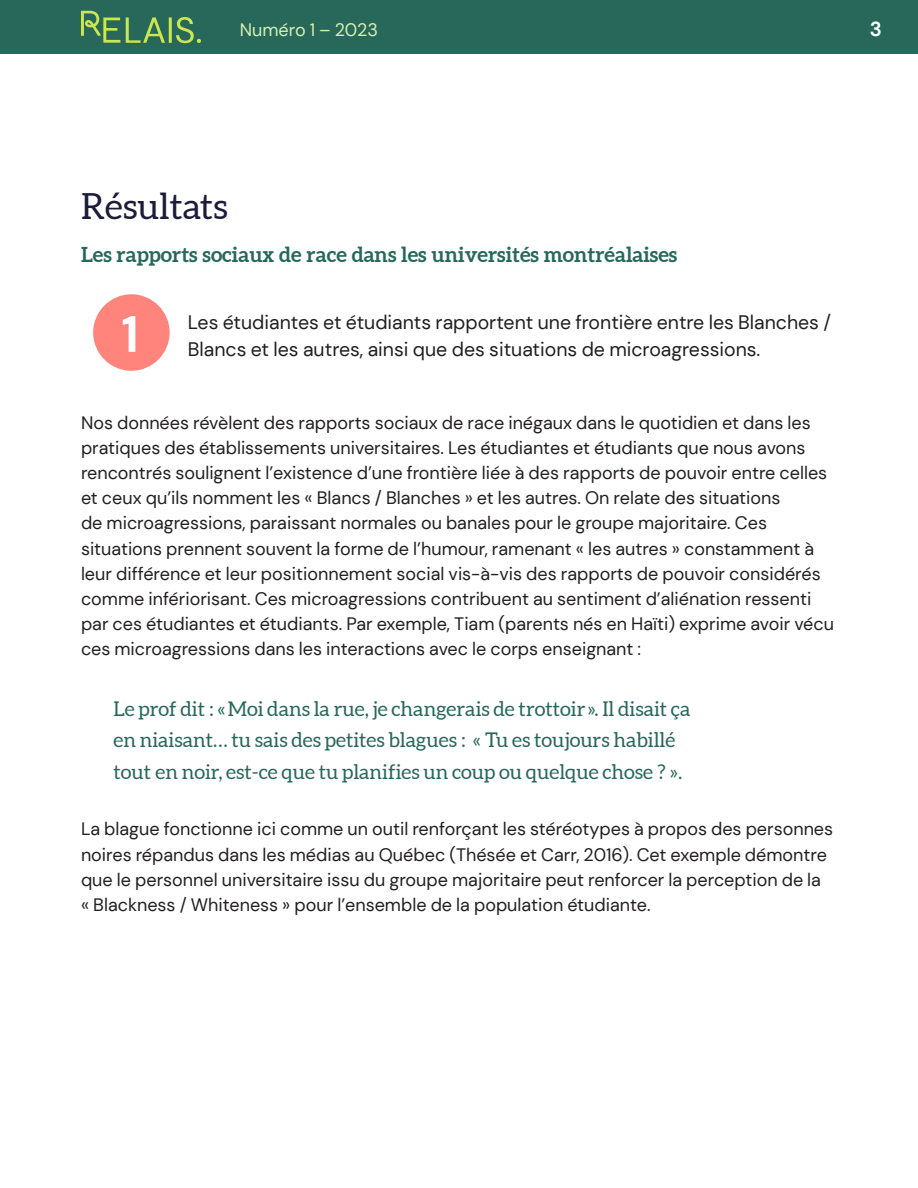
<style>
.page{position:relative;width:918px;height:1188px;background:#fff}
.page>*{position:absolute;margin:0;border:0;box-sizing:border-box;transform-origin:0 0}
.t1{font:700 51px "DM Sans";color:#fff}
.t2{font:36px "Aleo";color:#1b1b3a}
.t3{font:700 21px "Aleo";color:#27685b}
.t4{font:20.25px/31.5px "Aleo";color:#27685b}
.t5{font:700 20.25px "DM Sans";color:#fff}
.t6{font:19.5px/27.3px "DM Sans";color:#231f20}
.t7{font:18px/25.2px "DM Sans";color:#231f20}
.t8{font:18px "DM Sans";color:#d4f1b0}
</style>
<div class="page">
<div style="left:0;top:0;width:918px;height:54px;background:#27685b"></div>
<svg style="left:81px;top:11px;width:39px;height:32px"></svg>
<svg style="left:126px;top:17px;width:75px;height:26px"></svg>
<div style="left:93px;top:294px;width:77px;height:77px;background:#ff847b;border-radius:50%"></div>
<p class="t8" style="left:240px;top:19px;width:140px">Numéro 1 – 2023</p>
<p class="t5" style="left:870px;top:16px;width:14px">3</p>
<h2 class="t2" style="left:81px;top:185px;width:149px">Résultats</h2>
<p class="t3" style="left:81px;top:242px;width:598px">Les rapports sociaux de race dans les universités montréalaises</p>
<h1 class="t1" style="left:121px;top:302px;width:19px">1</h1>
<p class="t6" style="left:188px;top:308px;width:645px">Les étudiantes et étudiants rapportent une frontière entre les Blanches /<br>Blancs et les autres, ainsi que des situations de microagressions.</p>
<p class="t7" style="left:81px;top:410px;width:755px">Nos données révèlent des rapports sociaux de race inégaux dans le quotidien et dans les pratiques des établissements universitaires. Les étudiantes et étudiants que nous avons rencontrés soulignent l’existence d’une frontière liée à des rapports de pouvoir entre celles et ceux qu’ils nomment les « Blancs / Blanches » et les autres. On relate des situations<br>de microagressions, paraissant normales ou banales pour le groupe majoritaire. Ces situations prennent souvent la forme de l’humour, ramenant « les autres » constamment à leur différence et leur positionnement social vis-à-vis des rapports de pouvoir considérés comme infériorisant. Ces microagressions contribuent au sentiment d’aliénation ressenti par ces étudiantes et étudiants. Par exemple, Tiam (parents nés en Haïti) exprime avoir vécu ces microagressions dans les interactions avec le corps enseignant :</p>
<p class="t4" style="left:113px;top:694px;width:579px">Le prof dit : « Moi dans la rue, je changerais de trottoir ». Il disait ça en niaisant… tu sais des petites blagues : « Tu es toujours habillé tout en noir, est-ce que tu planifies un coup ou quelque chose ? ».</p>
<p class="t7" style="left:81px;top:817px;width:754px">La blague fonctionne ici comme un outil renforçant les stéréotypes à propos des personnes noires répandus dans les médias au Québec (Thésée et Carr, 2016). Cet exemple démontre que le personnel universitaire issu du groupe majoritaire peut renforcer la perception de la « Blackness / Whiteness » pour l’ensemble de la population étudiante.</p>
</div>
